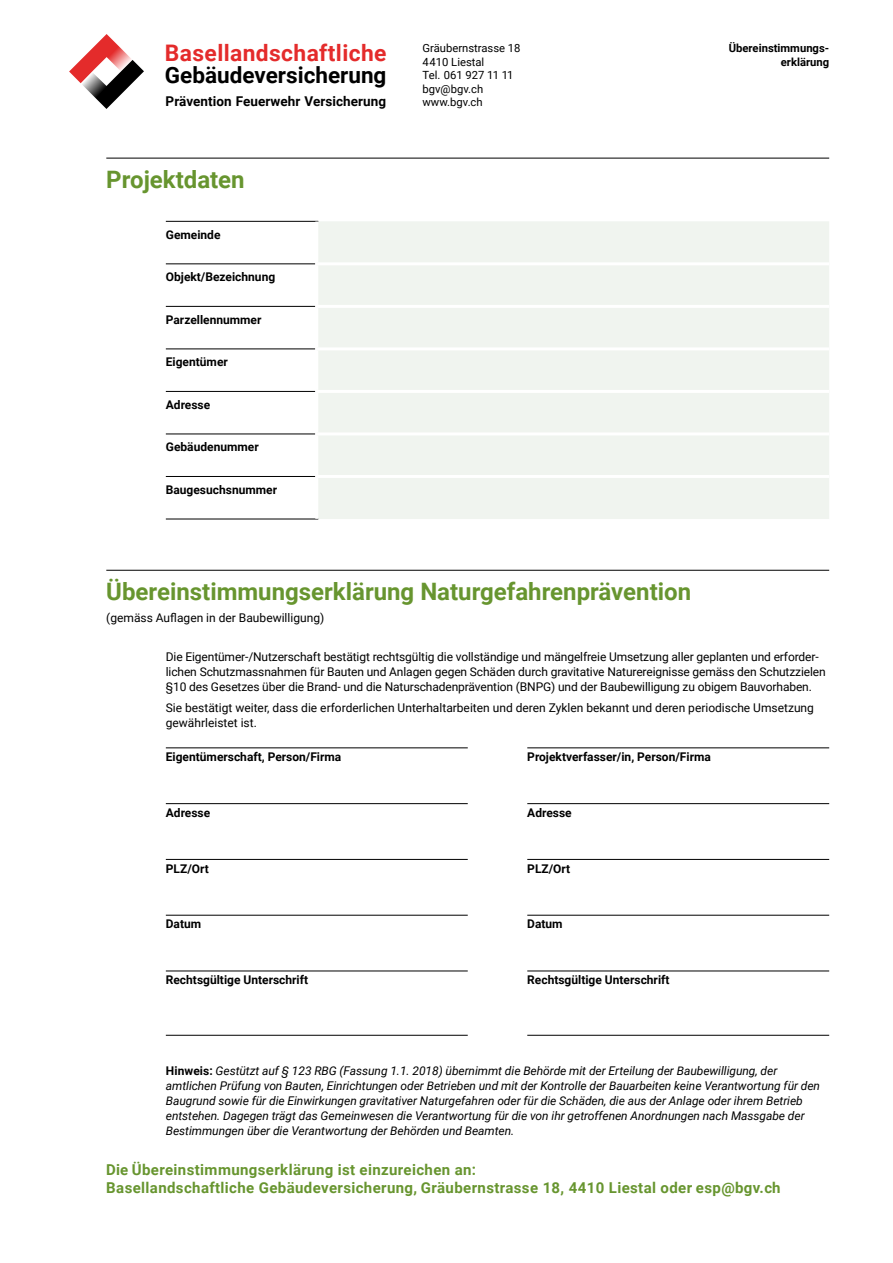
<style>
.page{position:relative;width:893px;height:1263px;background:#fff}
.page>*{position:absolute;margin:0;border:0;box-sizing:border-box;transform-origin:0 0}
.Roboto_16_bold_grün{font:700 24px "Roboto";color:#67952f}
.t1{font:700 22.8px "Roboto";letter-spacing:.015em;color:#e42b2b}
.t2{font:700 22.5px "Roboto";color:#000}
.Roboto_Sans_10_bold{font:700 15px/18px "Roboto";letter-spacing:.025em;color:#67952f}
.t3{font:700 13.5px "Roboto";letter-spacing:.005em;color:#000}
.Roboto_Sans_8_10_kur{font:italic 12px/15px "Roboto";letter-spacing:-.005em;color:#000}
.Roboto_Sans_8_10_m_A{font:12px/15px "Roboto";letter-spacing:-.01em;color:#000}
.Roboto_Sans_8_10_bol{font:700 12px "Roboto";color:#000}
.Roboto_Sans_8_10{font:12px "Roboto";color:#000}
.t4{font:11.25px/13.5px "Roboto";color:#000}
.t5{font:700 11.25px/13.5px "Roboto";color:#000;text-align:right}
.s1{font-weight:700;font-style:normal}
</style>
<div class="page">
<svg style="left:69px;top:34px;width:75px;height:75px"></svg>
<hr style="left:106px;top:158px;width:723px;height:1px;background:#000">
<hr style="left:106px;top:570px;width:723px;height:1px;background:#000">
<div style="left:318px;top:221px;width:511px;height:298px;background:#f0f4ef"></div>
<hr style="left:166px;top:221px;width:152px;height:1px;background:#000">
<hr style="left:166px;top:264px;width:149px;height:1px;background:#000">
<hr style="left:166px;top:306px;width:149px;height:1px;background:#000">
<hr style="left:166px;top:349px;width:149px;height:1px;background:#000">
<hr style="left:166px;top:391px;width:149px;height:1px;background:#000">
<hr style="left:166px;top:434px;width:149px;height:1px;background:#000">
<hr style="left:166px;top:476px;width:149px;height:1px;background:#000">
<hr style="left:166px;top:519px;width:152px;height:1px;background:#000">
<hr style="left:315px;top:262px;width:514px;height:3px;background:#fff">
<hr style="left:315px;top:305px;width:514px;height:3px;background:#fff">
<hr style="left:315px;top:347px;width:514px;height:3px;background:#fff">
<hr style="left:315px;top:390px;width:514px;height:3px;background:#fff">
<hr style="left:315px;top:432px;width:514px;height:3px;background:#fff">
<hr style="left:315px;top:475px;width:514px;height:3px;background:#fff">
<hr style="left:166px;top:803px;width:302px;height:1px;background:#000">
<hr style="left:527px;top:803px;width:302px;height:1px;background:#000">
<hr style="left:166px;top:859px;width:302px;height:1px;background:#000">
<hr style="left:527px;top:859px;width:302px;height:1px;background:#000">
<hr style="left:166px;top:915px;width:302px;height:1px;background:#000">
<hr style="left:527px;top:915px;width:302px;height:1px;background:#000">
<hr style="left:166px;top:971px;width:302px;height:1px;background:#000">
<hr style="left:527px;top:971px;width:302px;height:1px;background:#000">
<hr style="left:166px;top:1035px;width:302px;height:1px;background:#000">
<hr style="left:527px;top:1035px;width:302px;height:1px;background:#000">
<hr style="left:166px;top:748px;width:302px;height:1px;background:#000">
<hr style="left:527px;top:748px;width:302px;height:1px;background:#000">
<h2 class="t1" style="left:165px;top:37px;width:223px">Basellandschaftliche</h2>
<h3 class="t2" style="left:165px;top:59px;width:223px">Gebäudeversicherung</h3>
<p class="t3" style="left:166px;top:92px;width:222px">Prävention Feuerwehr Versicherung</p>
<p class="Roboto_16_bold_grün" style="left:106px;top:163px;width:140px">Projektdaten</p>
<p class="Roboto_Sans_8_10_bol" style="left:166px;top:226px;width:56px">Gemeinde</p>
<p class="Roboto_Sans_8_10_bol" style="left:166px;top:269px;width:111px">Objekt/Bezeichnung</p>
<p class="Roboto_Sans_8_10_bol" style="left:166px;top:311px;width:97px">Parzellennummer</p>
<p class="Roboto_Sans_8_10_bol" style="left:166px;top:354px;width:64px">Eigentümer</p>
<p class="Roboto_Sans_8_10_bol" style="left:166px;top:396px;width:46px">Adresse</p>
<p class="Roboto_Sans_8_10_bol" style="left:166px;top:439px;width:94px">Gebäudenummer</p>
<p class="Roboto_Sans_8_10_bol" style="left:166px;top:481px;width:113px">Baugesuchsnummer</p>
<p class="t4" style="left:423px;top:41px;width:99px">Gräubernstrasse 18<br>4410 Liestal<br>Tel. 061 927 11 11 bgv@bgv.ch www.bgv.ch</p>
<p class="t5" style="left:729px;top:41px;width:102px">Übereinstimmungs&shy;erklärung</p>
<p class="Roboto_16_bold_grün" style="left:106px;top:575px;width:586px">Übereinstimmungserklärung Naturgefahrenprävention</p>
<p class="Roboto_Sans_8_10" style="left:106px;top:609px;width:219px">(gemäss Auflagen in der Baubewilligung)</p>
<p class="Roboto_Sans_8_10_m_A" style="left:166px;top:648px;width:661px">Die Eigentümer-/Nutzerschaft bestätigt rechtsgültig die vollständige und mängelfreie Umsetzung aller geplanten und erforder&shy;lichen Schutzmassnahmen für Bauten und Anlagen gegen Schäden durch gravitative Naturereignisse gemäss den Schutzzielen §10 des Gesetzes über die Brand- und die Naturschadenprävention (BNPG) und der Baubewilligung zu obigem Bauvorhaben.</p>
<p class="Roboto_Sans_8_10_m_A" style="left:166px;top:699px;width:650px">Sie bestätigt weiter, dass die erforderlichen Unterhaltarbeiten und deren Zyklen bekannt und deren periodische Umsetzung gewährleistet ist.</p>
<p class="Roboto_Sans_8_10_bol" style="left:166px;top:748px;width:177px">Eigentümerschaft, Person/Firma</p>
<p class="Roboto_Sans_8_10_bol" style="left:527px;top:748px;width:185px">Projektverfasser/in, Person/Firma</p>
<p class="Roboto_Sans_8_10_bol" style="left:166px;top:804px;width:46px">Adresse</p>
<p class="Roboto_Sans_8_10_bol" style="left:527px;top:804px;width:46px">Adresse</p>
<p class="Roboto_Sans_8_10_bol" style="left:166px;top:860px;width:45px">PLZ/Ort</p>
<p class="Roboto_Sans_8_10_bol" style="left:527px;top:860px;width:45px">PLZ/Ort</p>
<p class="Roboto_Sans_8_10_bol" style="left:166px;top:916px;width:37px">Datum</p>
<p class="Roboto_Sans_8_10_bol" style="left:527px;top:916px;width:37px">Datum</p>
<p class="Roboto_Sans_8_10_bol" style="left:166px;top:971px;width:144px">Rechtsgültige Unterschrift</p>
<p class="Roboto_Sans_8_10_bol" style="left:527px;top:971px;width:144px">Rechtsgültige Unterschrift</p>
<p class="Roboto_Sans_8_10_kur" style="left:166px;top:1062px;width:656px"><span class="s1">Hinweis:</span> Gestützt auf § 123 RBG (Fassung 1.1. 2018) übernimmt die Behörde mit der Erteilung der Baubewilligung, der amtlichen Prüfung von Bauten, Einrichtungen oder Betrieben und mit der Kontrolle der Bauarbeiten keine Verantwortung für den Baugrund sowie für die Einwirkungen gravitativer Naturgefahren oder für die Schäden, die aus der Anlage oder ihrem Betrieb entstehen. Dagegen trägt das Gemeinwesen die Verantwortung für die von ihr getroffenen Anordnungen nach Massgabe der Bestimmungen über die Verantwortung der Behörden und Beamten.</p>
<p class="Roboto_Sans_10_bold" style="left:106px;top:1160px;width:676px">Die Übereinstimmungserklärung ist einzureichen an:<br>Basellandschaftliche Gebäudeversicherung, Gräubernstrasse 18, 4410 Liestal oder esp@bgv.ch</p>
</div>
